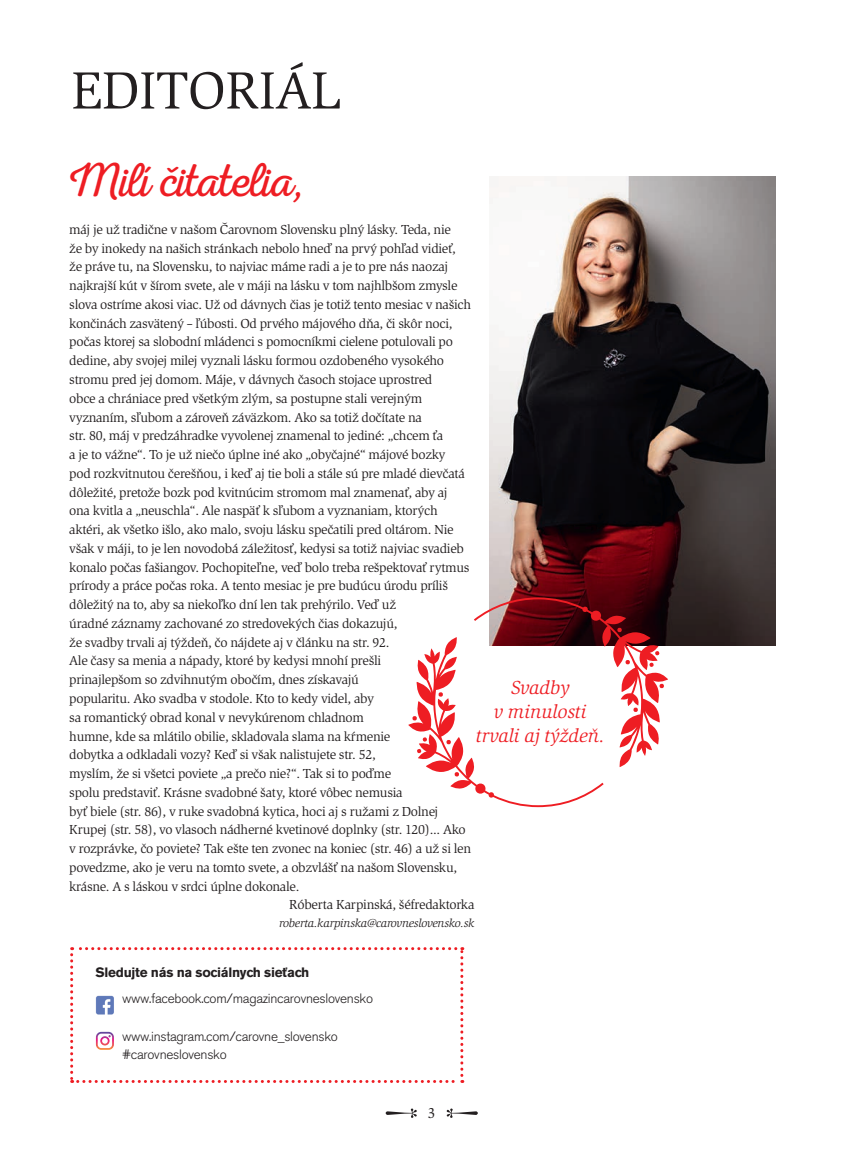
<style>
.page{position:relative;width:845px;height:1164px;background:#fff}
.page>*{position:absolute;margin:0;border:0;box-sizing:border-box;transform-origin:0 0}
.t1{font:63.9px "Feel Script";color:#231f20}
.t2{font:54px "Slimbach Itc TOT";letter-spacing:-.005em;color:#231f20}
.t3{font:48px "Nexa Rust Script L 00";letter-spacing:-.015em;color:#ee1d23}
.t4{font:italic 19.5px/24px "Slimbach Itc TOT";letter-spacing:-.005em;color:#ee1d23;text-align:center}
.t5{font:15px "Slimbach Itc TOT";color:#231f20}
.t6{font:13.5px "Slimbach Itc TOT";letter-spacing:-.025em;color:#231f20}
.t7{font:13.5px/18.8px "Akzidenz Grotesk BECE Light";letter-spacing:-.02em;color:#231f20}
.t8{font:13.5px "Akzidenz Grotesk BECE Bold";letter-spacing:-.02em;color:#231f20}
.t9{font:italic 12px "Slimbach Itc TOT";letter-spacing:-.02em;color:#231f20}
</style>
<div class="page">
<img style="left:489px;top:177px;width:286px;height:468px">
<svg style="left:70px;top:947px;width:393px;height:135px"></svg>
<svg style="left:408px;top:597px;width:260px;height:210px"></svg>
<h2 class="t2" style="left:71px;top:70px;width:271px">EDITORIÁL</h2>
<h3 class="t3" style="left:69px;top:163px;width:237px">Milí čitatelia,</h3>
<p class="t6" style="left:69px;top:224px;width:383px">máj je už tradične v našom Čarovnom Slovensku plný lásky. Teda, nie</p>
<p class="t6" style="left:69px;top:243px;width:388px">že by inokedy na našich stránkach nebolo hneď na prvý pohľad vidieť,</p>
<p class="t6" style="left:69px;top:262px;width:380px">že práve tu, na Slovensku, to najviac máme radi a je to pre nás naozaj</p>
<p class="t6" style="left:69px;top:280px;width:389px">najkrajší kút v šírom svete, ale v máji na lásku v tom najhlbšom zmysle</p>
<p class="t6" style="left:69px;top:299px;width:403px">slova ostríme akosi viac. Už od dávnych čias je totiž tento mesiac v našich</p>
<p class="t6" style="left:69px;top:318px;width:384px">končinách zasvätený – ľúbosti. Od prvého májového dňa, či skôr noci,</p>
<p class="t6" style="left:69px;top:337px;width:385px">počas ktorej sa slobodní mládenci s pomocníkmi cielene potulovali po</p>
<p class="t6" style="left:69px;top:355px;width:376px">dedine, aby svojej milej vyznali lásku formou ozdobeného vysokého</p>
<p class="t6" style="left:69px;top:374px;width:364px">stromu pred jej domom. Máje, v dávnych časoch stojace uprostred</p>
<p class="t6" style="left:69px;top:393px;width:354px">obce a chrániace pred všetkým zlým, sa postupne stali verejným</p>
<p class="t6" style="left:69px;top:412px;width:354px">vyznaním, sľubom a zároveň záväzkom. Ako sa totiž dočítate na</p>
<p class="t6" style="left:69px;top:430px;width:375px">str. 80, máj v predzáhradke vyvolenej znamenal to jediné: „chcem ťa</p>
<p class="t6" style="left:69px;top:449px;width:378px">a je to vážne“. To je už niečo úplne iné ako „obyčajné“ májové bozky</p>
<p class="t6" style="left:69px;top:468px;width:397px">pod rozkvitnutou čerešňou, i keď aj tie boli a stále sú pre mladé dievčatá</p>
<p class="t6" style="left:69px;top:487px;width:380px">dôležité, pretože bozk pod kvitnúcim stromom mal znamenať, aby aj</p>
<p class="t6" style="left:69px;top:505px;width:370px">ona kvitla a „neuschla“. Ale naspäť k sľubom a vyznaniam, ktorých</p>
<p class="t6" style="left:69px;top:524px;width:386px">aktéri, ak všetko išlo, ako malo, svoju lásku spečatili pred oltárom. Nie</p>
<p class="t6" style="left:69px;top:543px;width:396px">však v máji, to je len novodobá záležitosť, kedysi sa totiž najviac svadieb</p>
<p class="t6" style="left:69px;top:562px;width:401px">konalo počas fašiangov. Pochopiteľne, veď bolo treba rešpektovať rytmus</p>
<p class="t6" style="left:69px;top:580px;width:380px">prírody a práce počas roka. A tento mesiac je pre budúcu úrodu príliš</p>
<p class="t6" style="left:69px;top:599px;width:328px">dôležitý na to, aby sa niekoľko dní len tak prehýrilo. Veď už</p>
<p class="t6" style="left:69px;top:618px;width:329px">úradné záznamy zachované zo stredovekých čias dokazujú,</p>
<p class="t6" style="left:69px;top:637px;width:322px">že svadby trvali aj týždeň, čo nájdete aj v článku na str. 92.</p>
<p class="t6" style="left:69px;top:655px;width:313px">Ale časy sa menia a nápady, ktoré by kedysi mnohí prešli</p>
<p class="t6" style="left:69px;top:674px;width:291px">prinajlepšom so zdvihnutým obočím, dnes získavajú</p>
<p class="t6" style="left:69px;top:693px;width:306px">popularitu. Ako svadba v stodole. Kto to kedy videl, aby</p>
<p class="t6" style="left:69px;top:712px;width:296px">sa romantický obrad konal v nevykúrenom chladnom</p>
<p class="t6" style="left:69px;top:730px;width:322px">humne, kde sa mlátilo obilie, skladovala slama na kŕmenie</p>
<p class="t6" style="left:69px;top:749px;width:308px">dobytka a odkladali vozy? Keď si však nalistujete str. 52,</p>
<p class="t6" style="left:69px;top:768px;width:323px">myslím, že si všetci poviete „a prečo nie?“. Tak si to poďme</p>
<p class="t6" style="left:69px;top:787px;width:335px">spolu predstaviť. Krásne svadobné šaty, ktoré vôbec nemusia</p>
<p class="t6" style="left:69px;top:805px;width:370px">byť biele (str. 86), v ruke svadobná kytica, hoci aj s ružami z Dolnej</p>
<p class="t6" style="left:69px;top:824px;width:398px">Krupej (str. 58), vo vlasoch nádherné kvetinové doplnky (str. 120)... Ako</p>
<p class="t6" style="left:69px;top:843px;width:403px">v rozprávke, čo poviete? Tak ešte ten zvonec na koniec (str. 46) a už si len</p>
<p class="t6" style="left:69px;top:862px;width:389px">povedzme, ako je veru na tomto svete, a obzvlášť na našom Slovensku,</p>
<p class="t6" style="left:69px;top:880px;width:231px">krásne. A s láskou v srdci úplne dokonale.</p>
<p class="t6" style="left:289px;top:899px;width:187px">Róberta Karpinská, šéfredaktorka</p>
<p class="t9" style="left:279px;top:918px;width:197px">roberta.karpinska@carovneslovensko.sk</p>
<h3 class="t4" style="left:475px;top:677px;width:131px">Svadby<br>v minulosti trvali aj týždeň.</h3>
<p class="t8" style="left:95px;top:967px;width:215px">Sledujte nás na sociálnych sieťach</p>
<p class="t7" style="left:122px;top:990px;width:252px">www.facebook.com/magazincarovneslovensko</p>
<p class="t7" style="left:122px;top:1027px;width:217px">www.instagram.com/carovne_slovensko #carovneslovensko</p>
<h1 class="t1" style="left:457px;top:1106px;width:14px;rotate:90deg">†</h1>
<p class="t5" style="left:427px;top:1106px;width:9px">3</p>
</div>
